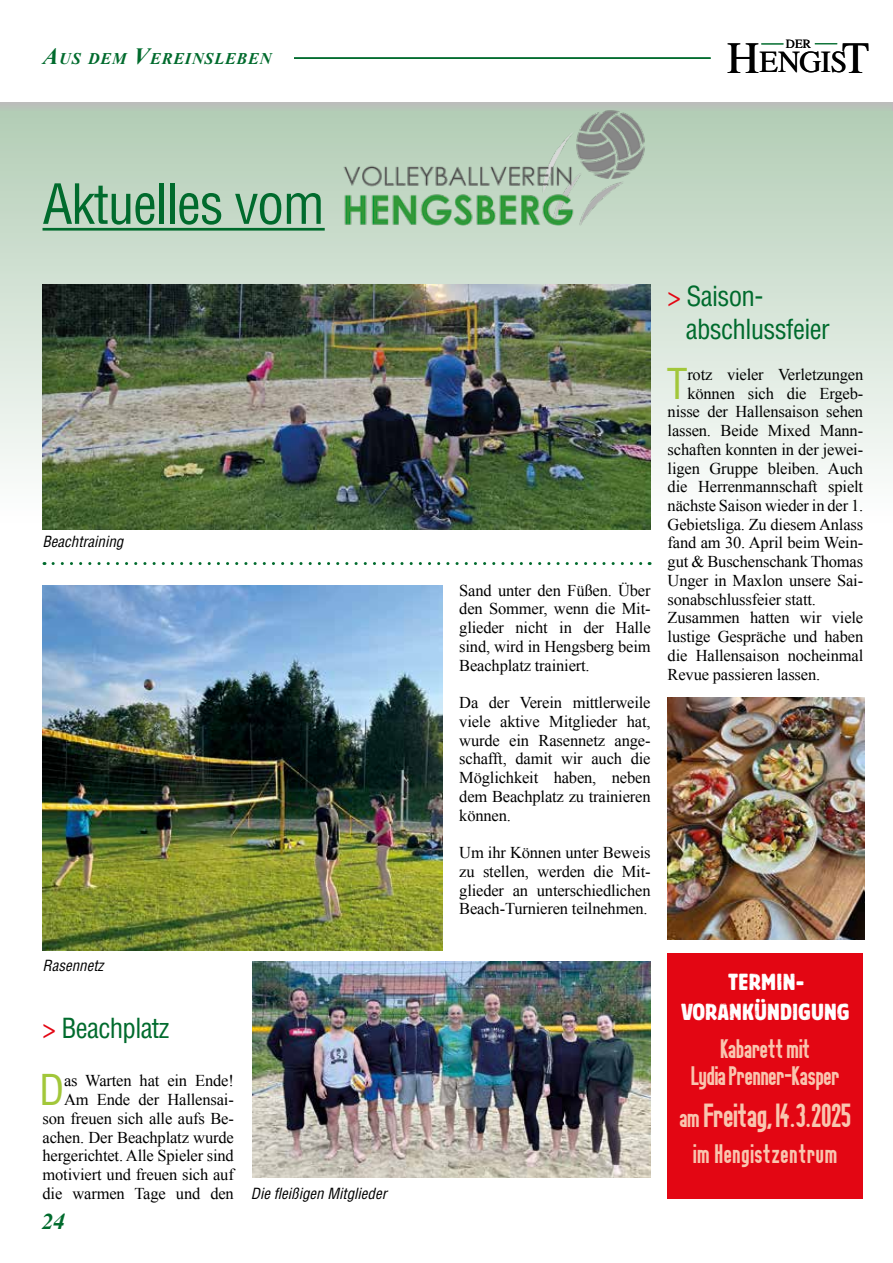
<style>
.page{position:relative;width:893px;height:1263px;background:#fff}
.page>*{position:absolute;margin:0;border:0;box-sizing:border-box;transform-origin:0 0}
.t1{font:condensed 54px "Helvetica CE";letter-spacing:-.025em;color:#006b2d}
.t2{font:condensed 41.55px "Helvetica CE";color:#a2c73a}
.t3{font:30.6px "Times";color:#000}
.t4{font:30px "Bonn Bold Beta";letter-spacing:.01em;color:#f9c5af}
.t5{font:condensed 27px/32.4px "Helvetica CE";letter-spacing:-.025em;color:#006b2d}
.t6{font:24px/27px "Bonn Bold Beta";letter-spacing:.01em;color:#f9c5af;text-align:center}
.t7{font:24px/30px "Wood Heinz No 2";letter-spacing:-.01em;color:#fff;text-align:center}
.t8{font:24px "Bonn Bold Beta";letter-spacing:.05em;color:#f9c5af}
.t9{font:italic 700 22.5px "Times";color:#006b2d}
.t10{font:italic 700 16.8px "Times";color:#006b2d}
.t11{font:16.5px/18.8px "Times New Roman";letter-spacing:-.01em;color:#000;text-align:justify}
.t12{font:italic 700 16.35px "Times New Roman";letter-spacing:.045em;color:#006b2d}
.t13{font:italic condensed 15px "Helvetica CE";color:#000}
.t14{font:12.6px "Times";color:#000}
.s1{font-size:23.25px}
.s2{font-size:22.5px}
.s3{color:#e30613}
.s4{font-size:44.7px}
.s5{font-size:24px}
</style>
<div class="page">
<hr style="left:287px;top:57px;width:424px;height:2px;background:#006b2d">
<svg style="left:761px;top:44px;width:22px;height:1px"></svg>
<svg style="left:815px;top:43px;width:22px;height:1px"></svg>
<div style="left:0;top:102px;width:893px;height:425px;background:linear-gradient(to bottom,#b0cbb3,#fdfefe)"></div>
<div style="left:0;top:102px;width:893px;height:9px;background:#b9c2b9"></div>
<svg style="left:892px;top:111px;width:1px;height:416px"></svg>
<img style="left:43px;top:285px;width:608px;height:244px">
<img style="left:252px;top:962px;width:399px;height:216px">
<img style="left:43px;top:586px;width:399px;height:364px">
<img style="left:668px;top:697px;width:197px;height:243px">
<div style="left:668px;top:953px;width:195px;height:246px;background:#e30613"></div>
<div style="left:39px;top:39px;width:255px;height:34px;background:#fff"></div>
<svg style="left:53px;top:562px;width:597px;height:3px"></svg>
<hr style="left:43px;top:228px;width:282px;height:3px;background:#006b2d">
<img style="left:336px;top:110px;width:314px;height:128px">
<p class="t12" style="left:43px;top:47px;width:230px"><span class="s1">A</span>US DEM <span class="s1">V</span>EREINSLEBEN</p>
<p class="t10" style="left:43px;top:44px;width:228px"><span class="s2">A</span>US DEM <span class="s2">G</span>EMEINDEAMT</p>
<h1 class="t1" style="left:43px;top:170px;width:284px">Aktuelles vom</h1>
<p class="t13" style="left:43px;top:532px;width:82px">Beachtraining</p>
<p class="t13" style="left:43px;top:956px;width:62px">Rasennetz</p>
<h3 class="t5" style="left:43px;top:1012px;width:128px"><span class="s3">&gt;</span> Beachplatz</h3>
<h2 class="t2" style="left:39px;top:1064px;width:27px">D</h2>
<p class="t11" style="left:43px;top:1071px;width:193px;text-align:right">as Warten hat ein Ende!<br>Am Ende der Hallensai&shy;son freuen sich alle aufs Be&shy;achen. Der Beachplatz wurde hergerichtet. Alle Spieler sind motiviert und freuen sich auf die warmen Tage und den</p>
<h3 class="t9" style="left:43px;top:1200px;width:24px">24</h3>
<p class="t13" style="left:251px;top:1184px;width:137px">Die fleißigen Mitglieder</p>
<p class="t14" style="left:786px;top:32px;width:27px">DER</p>
<h3 class="t3" style="left:727px;top:33px;width:144px"><span class="s4">H</span>ENGIS<span class="s4">T</span></h3>
<p class="t11" style="left:459px;top:580px;width:193px">Sand unter den Füßen. Über den Sommer, wenn die Mit&shy;glieder nicht in der Halle sind, wird in Hengsberg beim Beachplatz trainiert.</p>
<p class="t11" style="left:459px;top:693px;width:193px">Da der Verein mittlerweile viele aktive Mitglieder hat, wurde ein Rasennetz ange&shy;schafft, damit wir auch die Möglichkeit haben, neben dem Beachplatz zu trainieren können.</p>
<p class="t11" style="left:459px;top:843px;width:193px">Um ihr Können unter Beweis zu stellen, werden die Mit&shy;glieder an unterschiedlichen Beach-Turnieren teilnehmen.</p>
<h3 class="t5" style="left:686px;top:280px;width:146px;text-indent:-18px"><span class="s3">&gt;</span> Saison&shy;abschlussfeier</h3>
<h2 class="t2" style="left:667px;top:357px;width:22px">T</h2>
<p class="t11" style="left:687px;top:365px;width:177px">rotz vieler Verletzungen</p>
<p class="t11" style="left:687px;top:383px;width:177px">können sich die Ergeb-</p>
<p class="t11" style="left:668px;top:402px;width:197px">nisse der Hallensaison sehen</p>
<p class="t11" style="left:668px;top:421px;width:197px">lassen. Beide Mixed Mann-</p>
<p class="t11" style="left:668px;top:440px;width:197px">schaften konnten in der jewei-</p>
<p class="t11" style="left:668px;top:458px;width:197px">ligen Gruppe bleiben. Auch</p>
<p class="t11" style="left:668px;top:477px;width:197px">die Herrenmannschaft spielt</p>
<p class="t11" style="left:668px;top:496px;width:197px">nächste Saison wieder in der 1.</p>
<p class="t11" style="left:668px;top:515px;width:197px">Gebietsliga. Zu diesem Anlass</p>
<p class="t11" style="left:668px;top:533px;width:197px">fand am 30. April beim Wein-</p>
<p class="t11" style="left:668px;top:552px;width:197px">gut &amp; Buschenschank Thomas</p>
<p class="t11" style="left:668px;top:571px;width:197px">Unger in Maxlon unsere Sai-</p>
<p class="t11" style="left:668px;top:590px;width:150px">sonabschlussfeier statt.</p>
<p class="t11" style="left:668px;top:608px;width:197px">Zusammen hatten wir viele</p>
<p class="t11" style="left:668px;top:627px;width:197px">lustige Gespräche und haben</p>
<p class="t11" style="left:668px;top:646px;width:197px">die Hallensaison nocheinmal</p>
<p class="t11" style="left:668px;top:664px;width:154px">Revue passieren lassen.</p>
<h3 class="t7" style="left:681px;top:968px;width:170px">TERMIN-<br>VORANKÜNDIGUNG</h3>
<h3 class="t6" style="left:691px;top:1036px;width:150px">Kabarett mit<br>Lydia Prenner-Kasper</h3>
<h3 class="t4" style="left:680px;top:1099px;width:173px"><span class="s5">am</span> Freitag, 14.3.2025</h3>
<h3 class="t8" style="left:693px;top:1141px;width:146px">im Hengistzentrum</h3>
</div>
